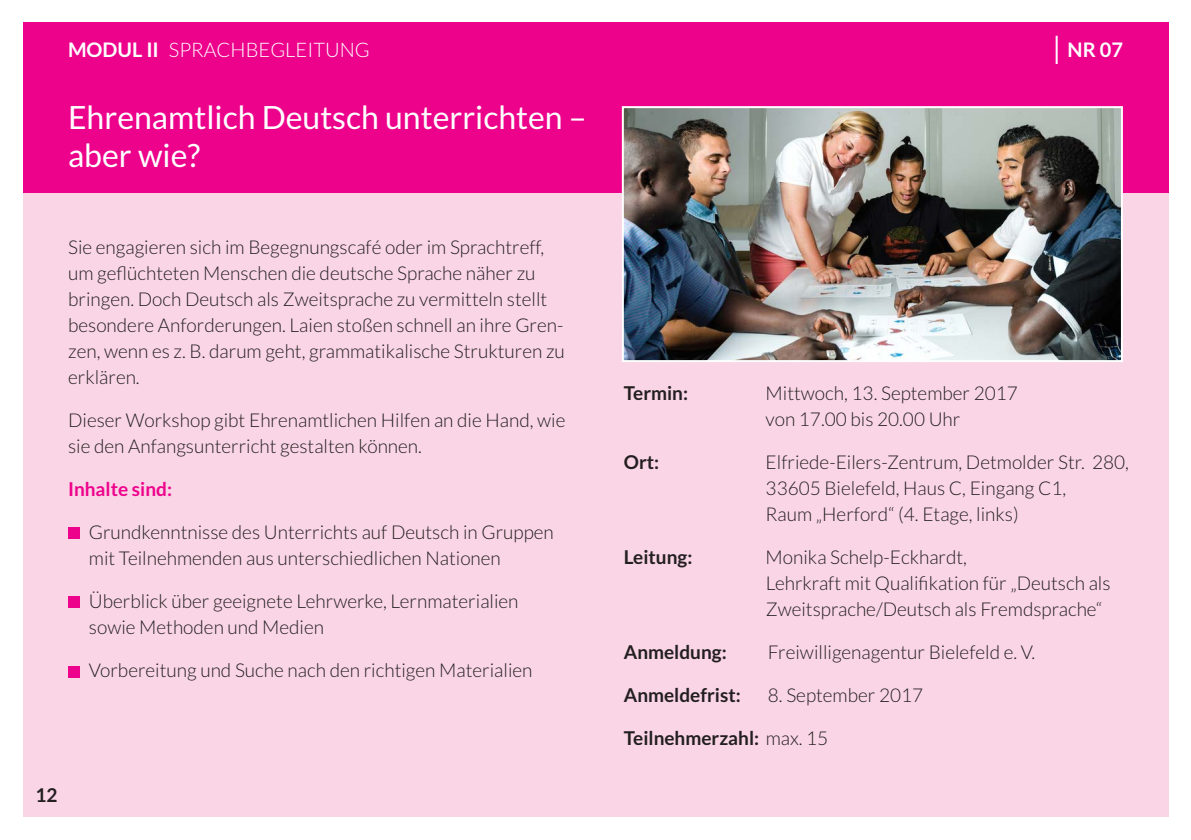
<style>
.page{position:relative;width:1191px;height:840px;background:#fff}
.page>*{position:absolute;margin:0;border:0;box-sizing:border-box;transform-origin:0 0}
.t1{font:32px/38px "Lato";color:#fff}
.t2{font:300 20px "Lato";color:#fff}
.t3{font:700 20px "Lato";color:#fff}
.t4{font:300 19px/26px "Lato";color:#231f20}
.t5{font:700 19px "Lato";color:#231f20}
.t6{font:700 19px "Lato";color:#ed028c}
.s1{font-weight:700}
.s2{font-size:30px}
.s3{font-weight:300}
</style>
<div class="page">
<div style="left:23px;top:23px;width:1145px;height:793px;background:#fad5e5"></div>
<div style="left:23px;top:23px;width:1145px;height:170px;background:#ed028c"></div>
<div style="left:68px;top:527px;width:11px;height:11px;background:#ed028c"></div>
<div style="left:68px;top:596px;width:11px;height:11px;background:#ed028c"></div>
<div style="left:68px;top:665px;width:11px;height:11px;background:#ed028c"></div>
<img style="left:625px;top:109px;width:495px;height:250px">
<div style="left:622px;top:106px;width:501px;height:256px;border:2px solid #fff"></div>
<p class="t2" style="left:68px;top:39px;width:303px"><span class="s1">MODUL II</span> SPRACHBEGLEITUNG</p>
<p class="t3" style="left:1054px;top:38px;width:70px"><span class="s2">|</span> NR 07</p>
<h1 class="t1" style="left:68px;top:98px;width:520px">Ehrenamtlich Deutsch unterrichten – aber wie?</h1>
<p class="t4" style="left:68px;top:234px;width:498px">Sie engagieren sich im Begegnungscafé oder im Sprachtreff, um geflüchteten Menschen die deutsche Sprache näher zu bringen. Doch Deutsch als Zweitsprache zu vermitteln stellt besondere Anforderungen. Laien stoßen schnell an ihre Gren&shy;zen, wenn es z. B. darum geht, grammatikalische Strukturen zu erklären.</p>
<p class="t4" style="left:68px;top:407px;width:499px">Dieser Workshop gibt Ehrenamtlichen Hilfen an die Hand, wie sie den Anfangsunterricht gestalten können.</p>
<p class="t6" style="left:68px;top:478px;width:105px">Inhalte sind:</p>
<p class="t4" style="left:89px;top:519px;width:466px">Grundkenntnisse des Unterrichts auf Deutsch in Gruppen mit Teilnehmenden aus unterschiedlichen Nationen</p>
<p class="t4" style="left:89px;top:588px;width:431px">Überblick über geeignete Lehrwerke, Lernmaterialien sowie Methoden und Medien</p>
<p class="t4" style="left:89px;top:657px;width:445px">Vorbereitung und Suche nach den richtigen Materialien</p>
<p class="t5" style="left:35px;top:784px;width:24px">12</p>
<p class="t5" style="left:624px;top:381px;width:66px">Termin:</p>
<p class="t4" style="left:765px;top:379px;width:254px">Mittwoch, 13. September 2017 von 17.00 bis 20.00 Uhr</p>
<p class="t5" style="left:624px;top:450px;width:37px">Ort:</p>
<p class="t4" style="left:765px;top:448px;width:365px">Elfriede-Eilers-Zentrum, Detmolder Str. 280,<br>33605 Bielefeld, Haus C, Eingang C1,<br>Raum „Herford“ (4. Etage, links)</p>
<p class="t5" style="left:624px;top:545px;width:70px">Leitung:</p>
<p class="t4" style="left:765px;top:543px;width:346px">Monika Schelp-Eckhardt,<br>Lehrkraft mit Qualifikation für „Deutsch als<br>Zweitsprache/Deutsch als Fremdsprache“</p>
<p class="t5" style="left:624px;top:640px;width:104px">Anmeldung:</p>
<p class="t4" style="left:768px;top:638px;width:269px">Freiwilligenagentur Bielefeld e. V.</p>
<p class="t5" style="left:624px;top:683px;width:118px">Anmeldefrist:</p>
<p class="t4" style="left:768px;top:681px;width:157px">8. September 2017</p>
<p class="t5" style="left:624px;top:726px;width:206px">Teilnehmerzahl: <span class="s3">max. 15</span></p>
</div>
